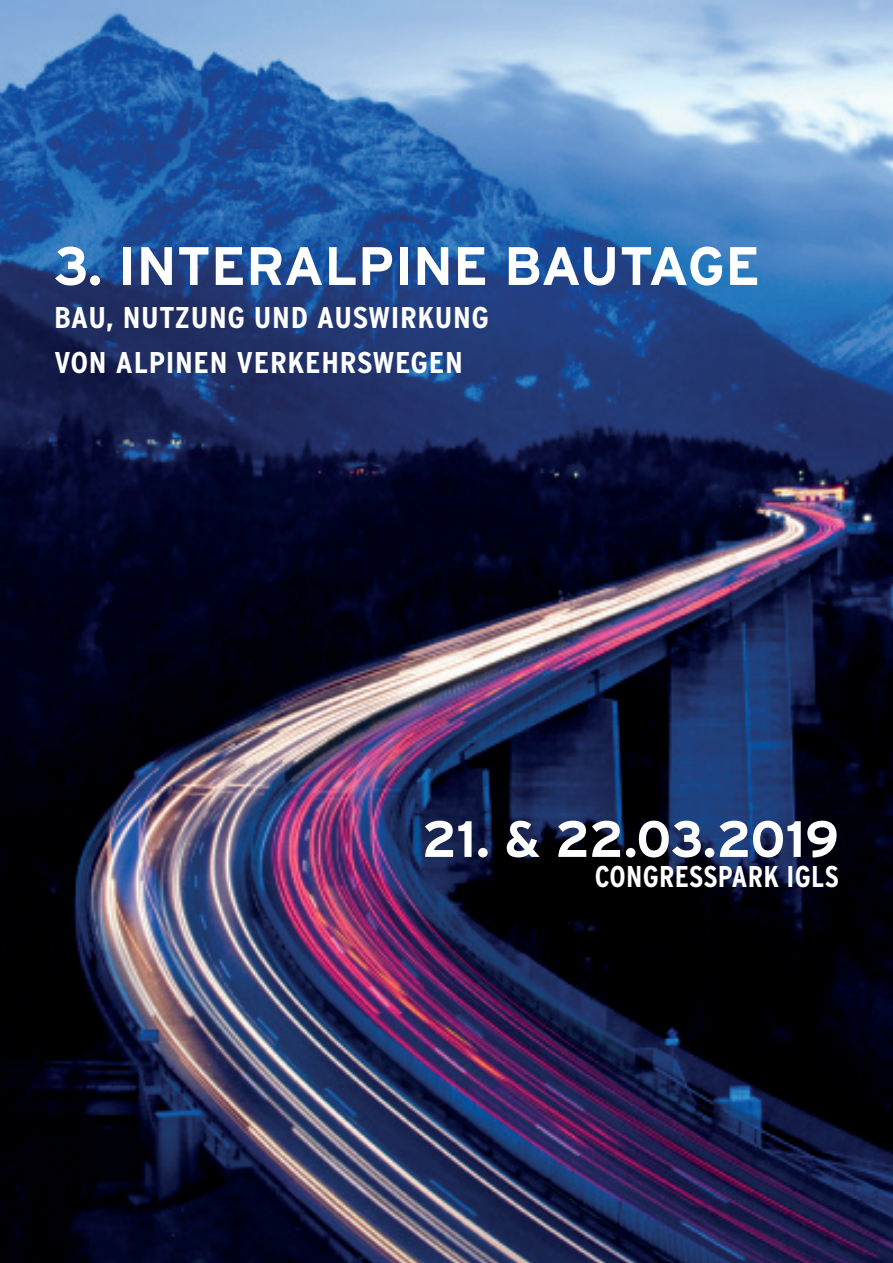
<style>
.page{position:relative;width:893px;height:1263px;background:#fff}
.page>*{position:absolute;margin:0;border:0;box-sizing:border-box;transform-origin:0 0}
.t1{font:700 54px "Interstate";color:#fff}
.t2{font:700 51px "Interstate";letter-spacing:-.01em;color:#fff}
.t3{font:700 condensed 30px/45px "Interstate";letter-spacing:.02em;color:#fff;scale:1.09 1}
.t4{font:700 condensed 30px "Interstate";letter-spacing:.02em;color:#fff}
</style>
<div class="page">
<img style="left:0;top:0;width:893px;height:1263px">
<h1 class="t1" style="left:54px;top:236px;width:700px">3. INTERALPINE BAUTAGE</h1>
<p class="t3" style="left:54px;top:295px;width:401px">BAU, NUTZUNG UND AUSWIRKUNG<br>VON ALPINEN VERKEHRSWEGEN</p>
<h2 class="t2" style="left:422px;top:810px;width:419px">21. &amp; 22.03.2019</h2>
<p class="t4" style="left:595px;top:860px;width:246px">CONGRESSPARK IGLS</p>
</div>
